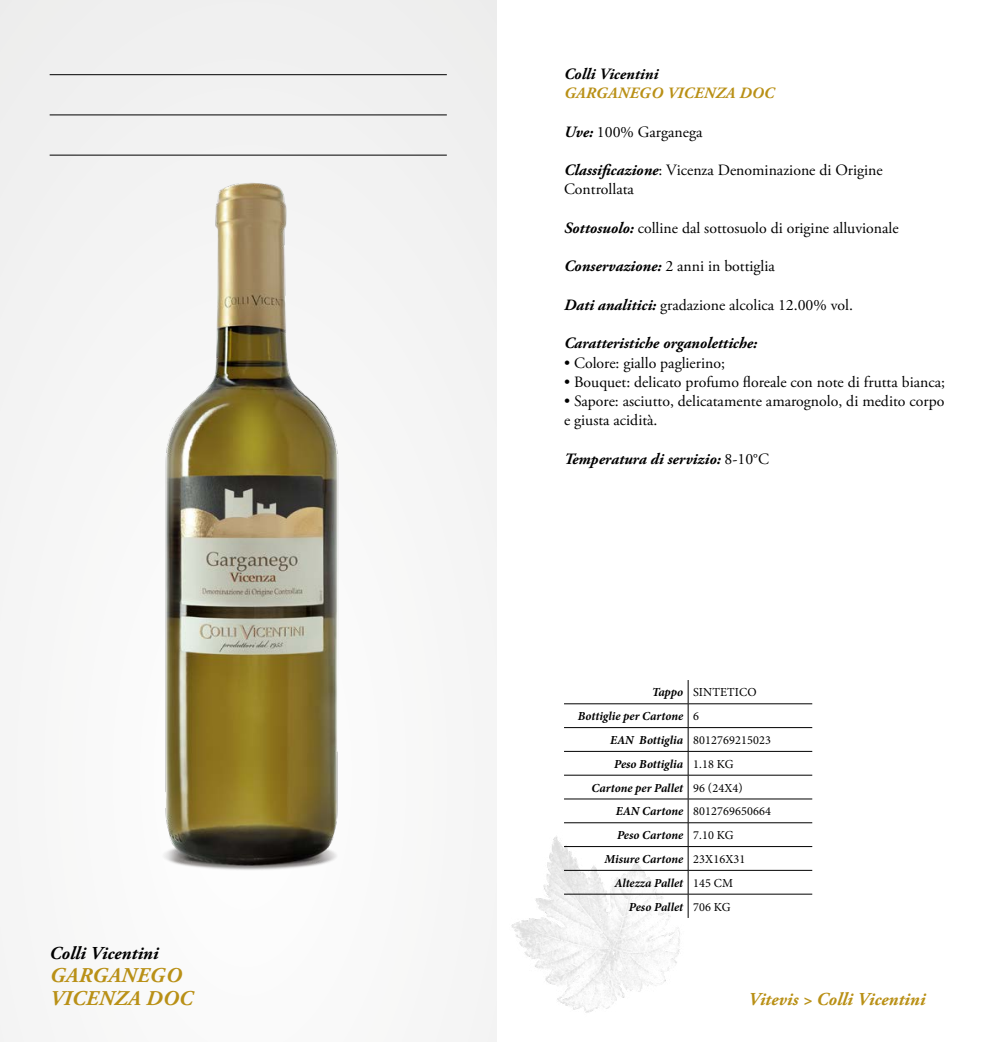
<style>
.page{position:relative;width:993px;height:1042px;background:#fff}
.page>*{position:absolute;margin:0;border:0;box-sizing:border-box;transform-origin:0 0}
.t1{font:italic 700 21px/22.8px "Adobe Garamond Pro";letter-spacing:.015em;color:#b99016}
.t2{font:italic 700 18.2px "Adobe Garamond Pro";color:#b99016}
.t3{font:italic 700 18.2px "Adobe Garamond Pro";color:#000}
.t4{font:15.75px/19.2px "Adobe Garamond Pro";color:#000}
.t5{font:italic 700 15.75px "Adobe Garamond Pro";color:#000}
.t6{font:italic 700 15.75px "Adobe Garamond Pro";letter-spacing:.015em;color:#b99016}
.t7{font:italic 700 12.25px/23.8px "Minion Pro";color:#000}
.t8{font:12.25px "Minion Pro";letter-spacing:.01em;color:#000}
.s1{font-weight:700;font-style:italic}
.s2{font-weight:400;font-style:normal}
</style>
<div class="page">
<img style="left:511px;top:830px;width:179px;height:183px">
<div style="left:0;top:0;width:496px;height:1042px;background:#f5f5f5"></div>
<hr style="left:50px;top:74px;width:396px;height:1px;background:#000">
<hr style="left:50px;top:115px;width:396px;height:1px;background:#000">
<hr style="left:50px;top:155px;width:396px;height:1px;background:#000">
<hr style="left:564px;top:703px;width:124px;height:1px;background:#000">
<hr style="left:688px;top:703px;width:124px;height:1px;background:#000">
<hr style="left:564px;top:727px;width:124px;height:1px;background:#000">
<hr style="left:688px;top:727px;width:124px;height:1px;background:#000">
<hr style="left:564px;top:751px;width:124px;height:1px;background:#000">
<hr style="left:688px;top:751px;width:124px;height:1px;background:#000">
<hr style="left:564px;top:775px;width:124px;height:1px;background:#000">
<hr style="left:688px;top:775px;width:124px;height:1px;background:#000">
<hr style="left:564px;top:798px;width:124px;height:1px;background:#000">
<hr style="left:688px;top:798px;width:124px;height:1px;background:#000">
<hr style="left:564px;top:822px;width:124px;height:1px;background:#000">
<hr style="left:688px;top:822px;width:124px;height:1px;background:#000">
<hr style="left:564px;top:846px;width:124px;height:1px;background:#000">
<hr style="left:688px;top:846px;width:124px;height:1px;background:#000">
<hr style="left:564px;top:870px;width:124px;height:1px;background:#000">
<hr style="left:688px;top:870px;width:124px;height:1px;background:#000">
<hr style="left:564px;top:894px;width:124px;height:1px;background:#000">
<hr style="left:688px;top:894px;width:124px;height:1px;background:#000">
<svg style="left:687px;top:680px;width:1px;height:238px"></svg>
<img style="left:132px;top:154px;width:234px;height:716px">
<p class="t3" style="left:50px;top:943px;width:110px">Colli Vicentini</p>
<h1 class="t1" style="left:50px;top:964px;width:144px">GARGANEGO<br>VICENZA DOC</h1>
<p class="t5" style="left:564px;top:65px;width:96px">Colli Vicentini</p>
<p class="t6" style="left:564px;top:84px;width:211px">GARGANEGO VICENZA DOC</p>
<p class="t4" style="left:564px;top:123px;width:140px"><span class="s1">Uve:</span> 100% Garganega</p>
<p class="t4" style="left:564px;top:161px;width:320px"><span class="s1">Classificazione</span>: Vicenza Denominazione di Origine<br>Controllata</p>
<p class="t4" style="left:564px;top:219px;width:336px"><span class="s1">Sottosuolo:</span> colline dal sottosuolo di origine alluvionale</p>
<p class="t4" style="left:564px;top:257px;width:212px"><span class="s1">Conservazione:</span> 2 anni in bottiglia</p>
<p class="t4" style="left:564px;top:296px;width:290px"><span class="s1">Dati analitici:</span> gradazione alcolica 12.00% vol.</p>
<p class="t5" style="left:564px;top:334px;width:195px">Caratteristiche organolettiche:</p>
<p class="t4" style="left:564px;top:354px;width:162px">• Colore: giallo paglierino;</p>
<p class="t4" style="left:564px;top:373px;width:382px">• Bouquet: delicato profumo floreale con note di frutta bianca;</p>
<p class="t4" style="left:564px;top:392px;width:381px">• Sapore: asciutto, delicatamente amarognolo, di medito corpo e giusta acidità.</p>
<p class="t5" style="left:564px;top:450px;width:206px">Temperatura di servizio: <span class="s2">8-10°C</span></p>
<p class="t7" style="left:577px;top:680px;width:180px;text-indent:74px">Tappo <span class="s2">SINTETICO<br></span>Bottiglie per Cartone <span class="s2">6</span></p>
<p class="t8" style="left:610px;top:732px;width:162px"><span class="s1">EAN Bottiglia</span> 8012769215023</p>
<p class="t7" style="left:614px;top:752px;width:121px">Peso Bottiglia <span class="s2">1.18 KG</span></p>
<p class="t7" style="left:591px;top:775px;width:153px">Cartone per Pallet <span class="s2">96 (24X4)</span></p>
<p class="t8" style="left:615px;top:803px;width:157px"><span class="s1">EAN Cartone</span> 8012769650664</p>
<p class="t7" style="left:616px;top:823px;width:118px">Peso Cartone <span class="s2">7.10 KG</span></p>
<p class="t7" style="left:604px;top:847px;width:142px">Misure Cartone <span class="s2">23X16X31</span></p>
<p class="t7" style="left:614px;top:870px;width:120px">Altezza Pallet <span class="s2">145 CM</span></p>
<p class="t7" style="left:628px;top:894px;width:103px">Peso Pallet <span class="s2">706 KG</span></p>
<p class="t2" style="left:747px;top:988px;width:179px">Vitevis &gt; Colli Vicentini</p>
</div>
